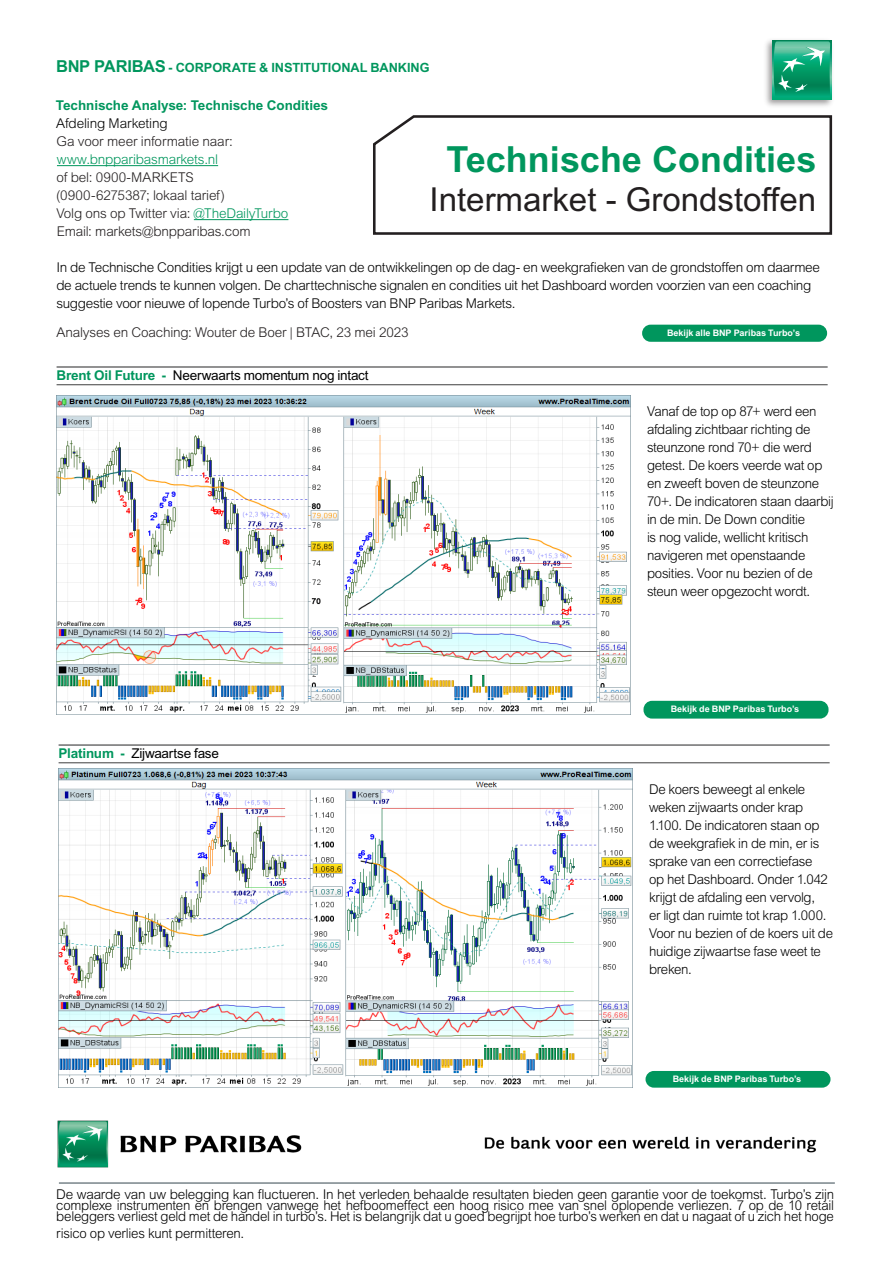
<style>
.page{position:relative;width:893px;height:1263px;background:#fff}
.page>*{position:absolute;margin:0;border:0;box-sizing:border-box;transform-origin:0 0}
.Réf_8_couv{font:700 36px "Arial MT Std";color:#00965d}
.Réf_8_couv-2{font:33px "Arial MT Std";color:#231f20}
.Body{font:300 13.5px/18px "Arial MT Std";letter-spacing:-.025em;color:#000}
.Basisalinea{font:300 13.5px/11.2px "Arial MT Std";letter-spacing:-.02em;color:#000;text-align:justify}
.Intro_text_14_16pt{font:300 13.5px/18px "Arial MT Std";letter-spacing:-.015em;color:#231f20}
.Basisalinea-2{font:13.5px "Arial MT Std";letter-spacing:-.02em;color:#000}
.Business_area_8_5_9p{font:300 13.5px "Arial MT Std";letter-spacing:-.015em;color:#231f20}
.Subheading_level_1_9{font:700 13.5px "Arial MT Std";letter-spacing:-.005em;color:#00965d}
.Subheading_level_1_9-2{font:300 13.5px "Arial MT Std";letter-spacing:-.01em;color:#231f20}
.Subheading_level_1_9-3{font:300 13.5px "Arial MT Std";letter-spacing:-.01em;color:#000}
.Business_area_8_5_9p-2{font:700 12.75px "Arial MT Std";letter-spacing:-.005em;color:#00965d}
.t1{font:700 9px "Arial MT Std";color:#fff}
.s1{font-size:16.5px}
.s2{color:#00965d}
.s3{font-weight:700;color:#00965d}
</style>
<div class="page">
<img style="left:484px;top:1136px;width:333px;height:17px">
<img style="left:57px;top:1120px;width:245px;height:48px">
<hr style="left:57px;top:165px;width:161px;height:1px;background:#00965d">
<hr style="left:194px;top:219px;width:94px;height:1px;background:#00965d">
<svg style="left:373px;top:115px;width:460px;height:120px"></svg>
<hr style="left:59px;top:1182px;width:776px;height:2px;background:#78848a">
<img style="left:765px;top:40px;width:67px;height:66px">
<svg style="left:772px;top:40px;width:59px;height:59px"></svg>
<svg style="left:774px;top:41px;width:56px;height:56px;background:#2cab81"></svg>
<hr style="left:57px;top:366px;width:771px;height:2px;background:#3e3e3f">
<hr style="left:57px;top:384px;width:771px;height:1px;background:#3e3e3f">
<img style="left:56px;top:396px;width:574px;height:319px">
<div style="left:643px;top:701px;width:185px;height:17px;background:#00965d;border-radius:9px"></div>
<hr style="left:59px;top:744px;width:771px;height:2px;background:#3e3e3f">
<hr style="left:59px;top:762px;width:771px;height:1px;background:#3e3e3f">
<img style="left:58px;top:768px;width:574px;height:319px">
<div style="left:645px;top:1071px;width:185px;height:17px;background:#00965d;border-radius:8px"></div>
<div style="left:642px;top:325px;width:185px;height:17px;background:#00965d;border-radius:9px"></div>
<p class="Business_area_8_5_9p-2" style="left:56px;top:60px;width:375px"><span class="s1">BNP PARIBAS</span> - CORPORATE &amp; INSTITUTIONAL BANKING</p>
<p class="Subheading_level_1_9" style="left:56px;top:98px;width:274px">Technische Analyse: Technische Condities</p>
<p class="Subheading_level_1_9-3" style="left:56px;top:116px;width:113px">Afdeling Marketing</p>
<p class="Subheading_level_1_9-2" style="left:56px;top:134px;width:178px">Ga voor meer informatie naar:</p>
<p class="Intro_text_14_16pt" style="left:56px;top:151px;width:234px"><span class="s2">www.bnpparibasmarkets.nl<br></span>of bel: 0900-MARKETS (0900-6275387; lokaal tarief)<br>Volg ons op Twitter via: <span class="s2">@TheDailyTurbo</span></p>
<p class="Intro_text_14_16pt" style="left:57px;top:223px;width:195px">Email: markets@bnpparibas.com</p>
<p class="Réf_8_couv" style="left:447px;top:138px;width:371px">Technische Condities</p>
<p class="Réf_8_couv-2" style="left:430px;top:181px;width:388px">Intermarket - Grondstoffen</p>
<p class="Body" style="left:56px;top:259px;width:765px">In de Technische Condities krijgt u een update van de ontwikkelingen op de dag- en weekgrafieken van de grondstoffen om daarmee de actuele trends te kunnen volgen. De charttechnische signalen en condities uit het Dashboard worden voorzien van een coaching suggestie voor nieuwe of lopende Turbo’s of Boosters van BNP Paribas Markets.</p>
<p class="t1" style="left:667px;top:327px;width:134px">Bekijk alle BNP Paribas Turbo’s</p>
<p class="Business_area_8_5_9p" style="left:56px;top:324px;width:354px">Analyses en Coaching: Wouter de Boer | BTAC, 23 mei 2023</p>
<p class="Basisalinea-2" style="left:57px;top:368px;width:314px"><span class="s3">Brent Oil Future -</span> Neerwaarts momentum nog intact</p>
<p class="Basisalinea-2" style="left:59px;top:746px;width:162px"><span class="s3">Platinum -</span> Zijwaartse fase</p>
<p class="Body" style="left:647px;top:403px;width:188px">Vanaf de top op 87+ werd een afdaling zichtbaar richting de steunzone rond 70+ die werd getest. De koers veerde wat op en zweeft boven de steunzone<br>70+. De indicatoren staan daarbij in de min. De Down conditie<br>is nog valide, wellicht kritisch navigeren met openstaande posities. Voor nu bezien of de steun weer opgezocht wordt.</p>
<p class="t1" style="left:671px;top:703px;width:130px">Bekijk de BNP Paribas Turbo’s</p>
<p class="Body" style="left:649px;top:781px;width:186px">De koers beweegt al enkele weken zijwaarts onder krap<br>1.100. De indicatoren staan op de weekgrafiek in de min, er is sprake van een correctiefase<br>op het Dashboard. Onder 1.042 krijgt de afdaling een vervolg,<br>er ligt dan ruimte tot krap 1.000.<br>Voor nu bezien of de koers uit de huidige zijwaartse fase weet te breken.</p>
<p class="t1" style="left:673px;top:1073px;width:130px">Bekijk de BNP Paribas Turbo’s</p>
<p class="Basisalinea" style="left:56px;top:1188px;width:779px">De waarde van uw belegging kan fluctueren. In het verleden behaalde resultaten bieden geen garantie voor de toekomst. Turbo’s zijn complexe instrumenten en brengen vanwege het hefboomeffect een hoog risico mee van snel oplopende verliezen. 7 op de 10 retail beleggers verliest geld met de handel in turbo’s. Het is belangrijk dat u goed begrijpt hoe turbo’s werken en dat u nagaat of u zich het hoge</p>
<p class="Basisalinea" style="left:56px;top:1227px;width:189px">risico op verlies kunt permitteren.</p>
</div>
